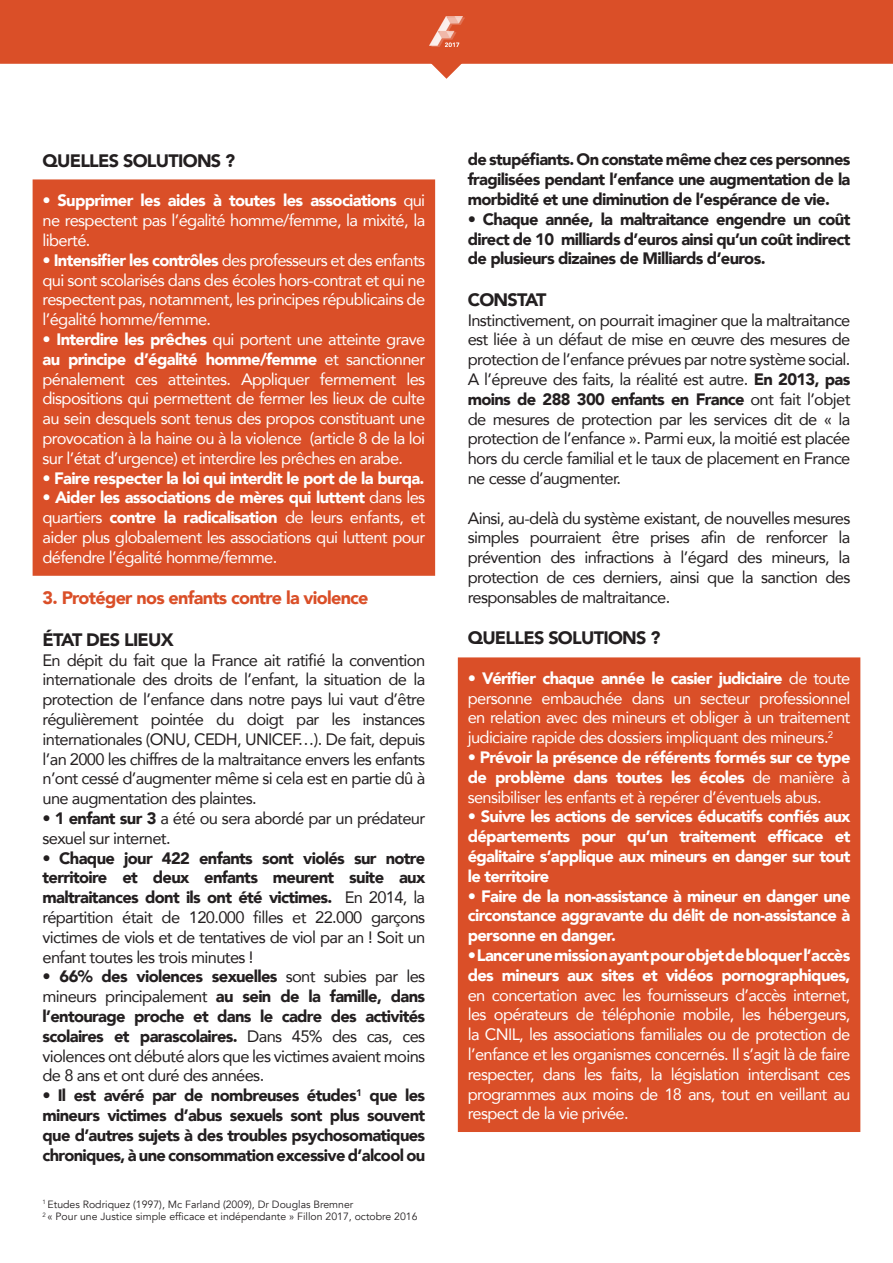
<style>
.page{position:relative;width:893px;height:1263px;background:#fff}
.page>*{position:absolute;margin:0;border:0;box-sizing:border-box;transform-origin:0 0}
.t1{font:900 18px "Avenir";letter-spacing:-.04em;color:#231f20}
.t2{font:900 18px "Avenir";color:#da4f28}
.t3{font:16.5px/19.8px "Avenir";letter-spacing:-.04em;color:#231f20;text-align:justify}
.t4{font:16.5px/19.8px "Avenir";letter-spacing:-.04em;color:#fff;text-align:justify}
.t5{font:900 16.5px/19.8px "Avenir";letter-spacing:-.04em;color:#fff;text-align:justify}
.t6{font:900 16.5px/19.8px "Avenir";letter-spacing:-.04em;color:#231f20;text-align:justify}
.t7{font:10.5px/12.6px "Avenir";color:#231f20}
.s1{font-weight:900}
.s2{font-weight:400}
</style>
<div class="page">
<div style="left:33px;top:179px;width:402px;height:397px;background:#da4f28"></div>
<div style="left:458px;top:657px;width:402px;height:475px;background:#da4f28"></div>
<div style="left:0;top:0;width:893px;height:64px;background:#da4f28"></div>
<img style="left:429px;top:17px;width:36px;height:30px">
<svg style="left:429px;top:63px;width:35px;height:16px"></svg>
<p class="t1" style="left:43px;top:145px;width:194px">Quelles solutions ?</p>
<p class="t4" style="left:43px;top:190px;width:384px">• <span class="s1">Supprimer les aides à toutes les associations</span> qui ne respectent pas l’égalité homme/femme, la mixité, la liberté.</p>
<p class="t4" style="left:43px;top:250px;width:384px"><span class="s1">• Intensifier les contrôles</span> des professeurs et des enfants qui sont scolarisés dans des écoles hors-contrat et qui ne respectent pas, notamment, les principes républicains de l’égalité homme/femme.</p>
<p class="t4" style="left:43px;top:329px;width:384px"><span class="s1">• Interdire les prêches</span> qui portent une atteinte grave <span class="s1">au principe d’égalité homme/femme</span> et sanctionner pénalement ces atteintes. Appliquer fermement les dispositions qui permettent de fermer les lieux de culte au sein desquels sont tenus des propos constituant une provocation à la haine ou à la violence (article 8 de la loi sur l’état d’urgence) et interdire les prêches en arabe.</p>
<p class="t5" style="left:43px;top:468px;width:383px"><span class="s2">•</span> Faire respecter la loi qui interdit le port de la burqa.</p>
<p class="t4" style="left:43px;top:487px;width:384px">• <span class="s1">Aider les associations de mères qui luttent</span> dans les quartiers <span class="s1">contre la radicalisation</span> de leurs enfants, et aider plus globalement les associations qui luttent pour défendre l’égalité homme/femme.</p>
<p class="t2" style="left:43px;top:583px;width:328px">3. Protéger nos enfants contre la violence</p>
<p class="t1" style="left:43px;top:624px;width:133px">état des lieux</p>
<p class="t3" style="left:43px;top:649px;width:384px">En dépit du fait que la France ait ratifié la convention internationale des droits de l’enfant, la situation de la protection de l’enfance dans notre pays lui vaut d’être régulièrement pointée du doigt par les instances internationales (ONU, CEDH, UNICEF…). De fait, depuis l’an 2000 les chiffres de la maltraitance envers les enfants n’ont cessé d’augmenter même si cela est en partie dû à une augmentation des plaintes.</p>
<p class="t3" style="left:43px;top:808px;width:384px">• <span class="s1">1 enfant sur 3</span> a été ou sera abordé par un prédateur sexuel sur internet.</p>
<p class="t3" style="left:43px;top:847px;width:384px">• <span class="s1">Chaque jour 422 enfants sont violés sur notre territoire et deux enfants meurent suite aux maltraitances dont ils ont été victimes.</span> En 2014, la répartition était de 120.000 filles et 22.000 garçons victimes de viols et de tentatives de viol par an ! Soit un enfant toutes les trois minutes !</p>
<p class="t3" style="left:43px;top:966px;width:384px">• <span class="s1">66% des violences sexuelles</span> sont subies par les mineurs principalement <span class="s1">au sein de la famille, dans l’entourage proche et dans le cadre des activités scolaires et parascolaires.</span> Dans 45% des cas, ces violences ont débuté alors que les victimes avaient moins de 8 ans et ont duré des années.</p>
<p class="t6" style="left:43px;top:1085px;width:384px"><span class="s2">•</span> Il est avéré par de nombreuses études<sup>1</sup> que les mineurs victimes d’abus sexuels sont plus souvent que d’autres sujets à des troubles psychosomatiques chroniques, à une consommation excessive d’alcool ou</p>
<p class="t7" style="left:43px;top:1198px;width:377px"><sup>1</sup> Etudes Rodriquez (1997), Mc Farland (2009), Dr Douglas Bremner<br><sup>2</sup> « Pour une Justice simple efficace et indépendante » Fillon 2017, octobre 2016</p>
<p class="t6" style="left:468px;top:149px;width:384px">de stupéfiants. On constate même chez ces personnes fragilisées pendant l’enfance une augmentation de la morbidité et une diminution de l’espérance de vie.</p>
<p class="t6" style="left:468px;top:209px;width:384px">• Chaque année, la maltraitance engendre un coût direct de 10 milliards d’euros ainsi qu’un coût indirect de plusieurs dizaines de Milliards d’euros.</p>
<p class="t1" style="left:468px;top:284px;width:80px">Constat</p>
<p class="t3" style="left:468px;top:309px;width:384px">Instinctivement, on pourrait imaginer que la maltraitance est liée à un défaut de mise en œuvre des mesures de protection de l’enfance prévues par notre système social.<br>A l’épreuve des faits, la réalité est autre. <span class="s1">En 2013, pas moins de 288 300 enfants en France</span> ont fait l’objet de mesures de protection par les services dit de « la protection de l’enfance ». Parmi eux, la moitié est placée hors du cercle familial et le taux de placement en France ne cesse d’augmenter.</p>
<p class="t3" style="left:468px;top:507px;width:384px">Ainsi, au-delà du système existant, de nouvelles mesures simples pourraient être prises afin de renforcer la prévention des infractions à l’égard des mineurs, la protection de ces derniers, ainsi que la sanction des responsables de maltraitance.</p>
<p class="t1" style="left:468px;top:622px;width:194px">Quelles solutions ?</p>
<p class="t4" style="left:468px;top:668px;width:384px"><span class="s1">• Vérifier chaque année le casier judiciaire</span> de toute personne embauchée dans un secteur professionnel en relation avec des mineurs et obliger à un traitement judiciaire rapide des dossiers impliquant des mineurs.<sup>2</sup></p>
<p class="t5" style="left:468px;top:747px;width:384px">• Prévoir la présence de référents formés sur ce type de problème dans toutes les écoles <span class="s2">de manière à sensibiliser les enfants et à repérer d’éventuels abus.</span></p>
<p class="t5" style="left:468px;top:806px;width:384px">• Suivre les actions de services éducatifs confiés aux départements pour qu’un traitement efficace et égalitaire s’applique aux mineurs en danger sur tout le territoire</p>
<p class="t5" style="left:468px;top:885px;width:384px">• Faire de la non-assistance à mineur en danger une circonstance aggravante du délit de non-assistance à personne en danger.</p>
<p class="t5" style="left:468px;top:945px;width:384px"><span class="s2">•</span> Lancer une mission ayant pour objet de bloquer l’accès des mineurs aux sites et vidéos pornographiques,</p>
<p class="t4" style="left:468px;top:984px;width:384px">en concertation avec les fournisseurs d’accès internet, les opérateurs de téléphonie mobile, les hébergeurs, la CNIL, les associations familiales ou de protection de l’enfance et les organismes concernés. Il s’agit là de faire respecter, dans les faits, la législation interdisant ces programmes aux moins de 18 ans, tout en veillant au respect de la vie privée.</p>
</div>
